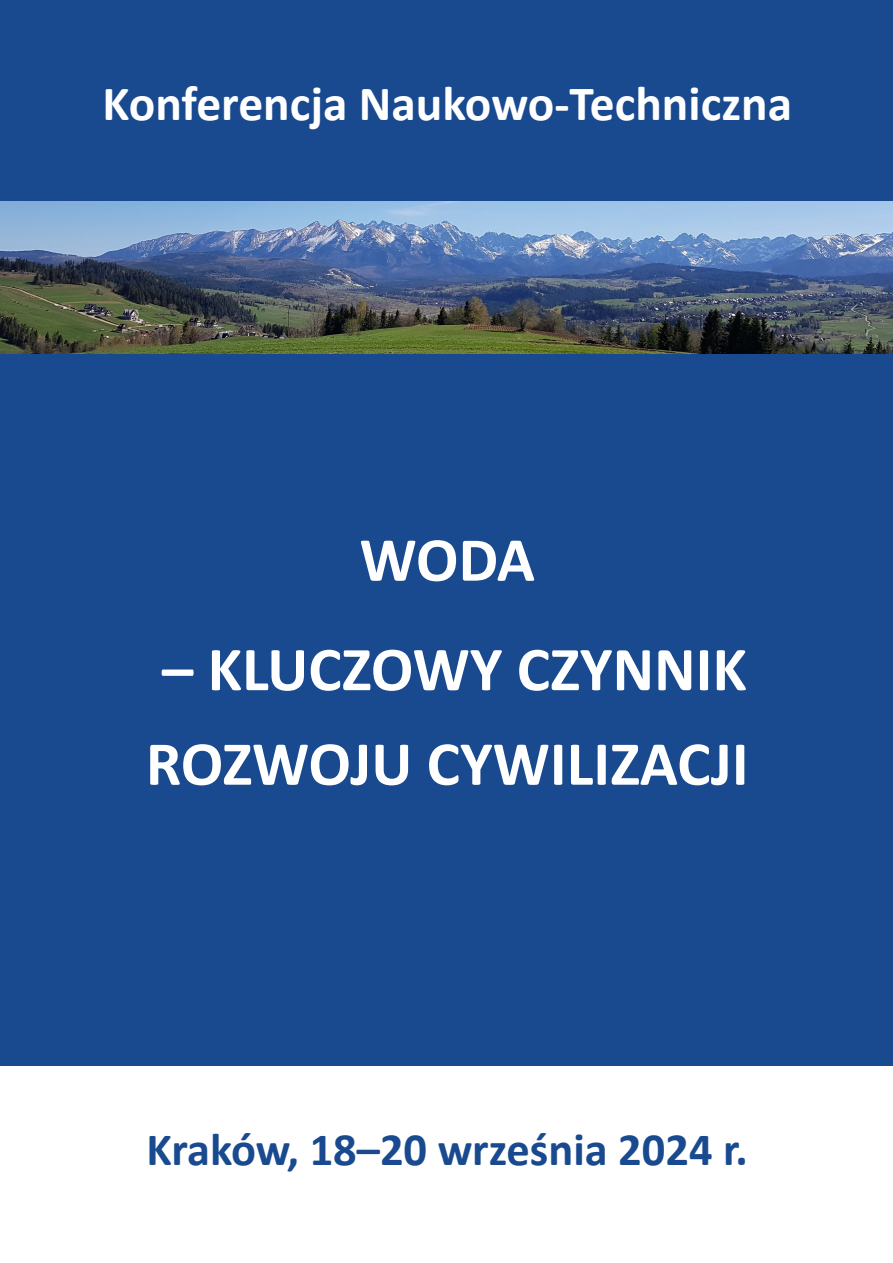
<style>
.page{position:relative;width:893px;height:1263px;background:#fff}
.page>*{position:absolute;margin:0;border:0;box-sizing:border-box;transform-origin:0 0}
.t1{font:700 63px/94.5px "Calibri";color:#fff}
.t2{font:700 49.5px "Calibri";color:#fff}
.t3{font:700 46.5px "Calibri";color:#194a8f}
</style>
<div class="page">
<div style="left:0;top:0;width:893px;height:202px;background:#194a8f"></div>
<div style="left:1px;top:353px;width:892px;height:712px;background:#194a8f"></div>
<img style="left:0;top:202px;width:893px;height:151px">
<p class="t2" style="left:102px;top:68px;width:691px">Konferencja Naukowo-Techniczna</p>
<p class="t1" style="left:360px;top:512px;width:177px">WODA</p>
<p class="t1" style="left:146px;top:621px;width:604px">– KLUCZOWY CZYNNIK<br>ROZWOJU CYWILIZACJI</p>
<p class="t3" style="left:147px;top:1117px;width:603px">Kraków, 18–20 września 2024 r.</p>
</div>
